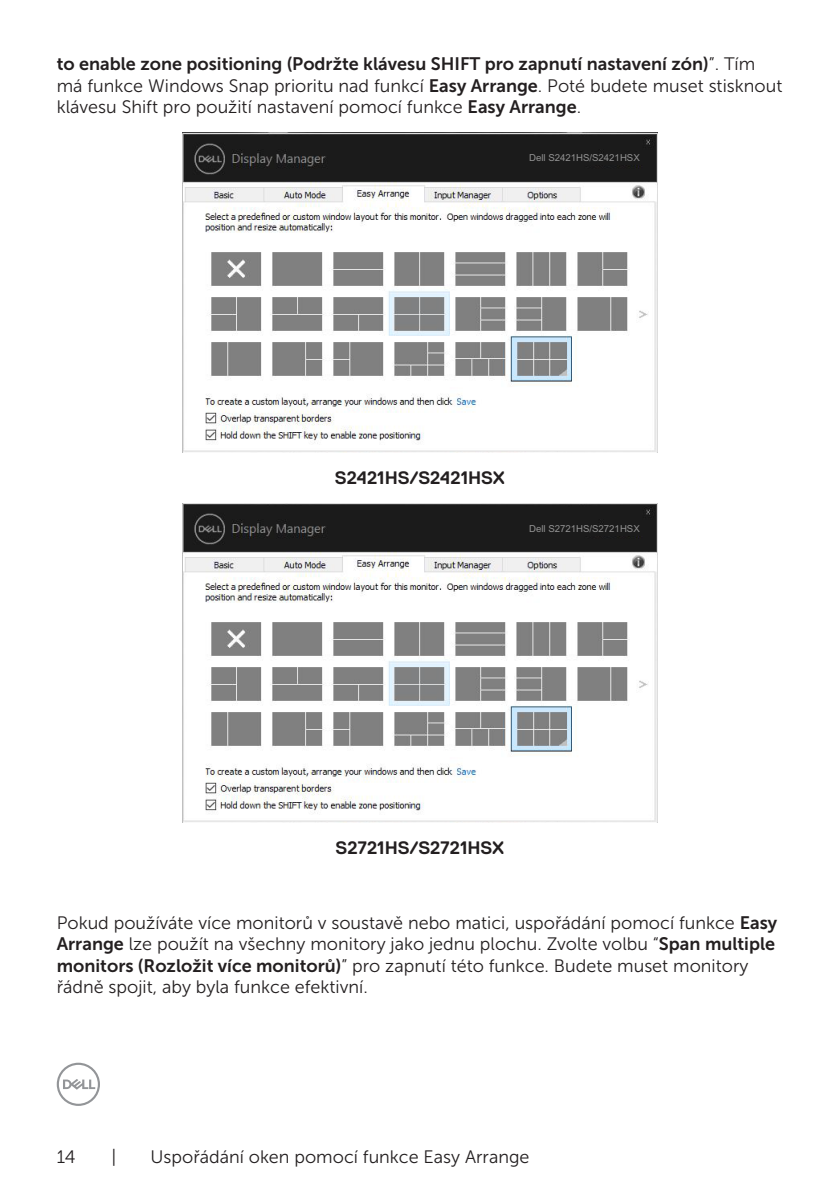
<style>
.page{position:relative;width:840px;height:1191px;background:#fff}
.page>*{position:absolute;margin:0;border:0;box-sizing:border-box;transform-origin:0 0}
.t1{font:18px/21.6px "Museo Sans For Dell 300";color:#231f20}
.Paragraph{font:700 18px "Dell Replica";color:#231f20}
.t2{font:9.6px "Arial";color:#939393}
.s1{font-family:"Museo Sans For Dell 700"}
</style>
<div class="page">
<svg style="left:57px;top:1062px;width:43px;height:44px"></svg>
<img style="left:182px;top:133px;width:475px;height:319px">
<div style="left:539px;top:154px;width:103px;height:11px;background:#1b1b1b"></div>
<img style="left:182px;top:503px;width:475px;height:319px">
<div style="left:539px;top:524px;width:103px;height:11px;background:#1b1b1b"></div>
<p class="t1" style="left:57px;top:53px;width:726px"><span class="s1">to enable zone positioning (Podržte klávesu SHIFT pro zapnutí nastavení zón)</span>”. Tím má funkce Windows Snap prioritu nad funkcí <span class="s1">Easy Arrange</span>. Poté budete muset stisknout klávesu Shift pro použití nastavení pomocí funkce <span class="s1">Easy Arrange</span>.</p>
<p class="t2" style="left:529px;top:152px;width:112px">Dell S2421HS/S2421HSX</p>
<p class="Paragraph" style="left:335px;top:467px;width:171px">S2421HS/S2421HSX</p>
<p class="t2" style="left:529px;top:523px;width:112px">Dell S2721HS/S2721HSX</p>
<p class="Paragraph" style="left:335px;top:838px;width:170px">S2721HS/S2721HSX</p>
<p class="t1" style="left:57px;top:911px;width:721px">Pokud používáte více monitorů v soustavě nebo matici, uspořádání pomocí funkce <span class="s1">Easy Arrange</span> lze použít na všechny monitory jako jednu plochu. Zvolte volbu “<span class="s1">Span multiple monitors (Rozložit více monitorů)</span>” pro zapnutí této funkce. Budete muset monitory řádně spojit, aby byla funkce efektivní.</p>
<p class="t1" style="left:57px;top:1145px;width:20px">14</p>
<p class="t1" style="left:112px;top:1145px;width:6px">|</p>
<p class="t1" style="left:150px;top:1145px;width:380px">Uspořádání oken pomocí funkce Easy Arrange</p>
</div>
